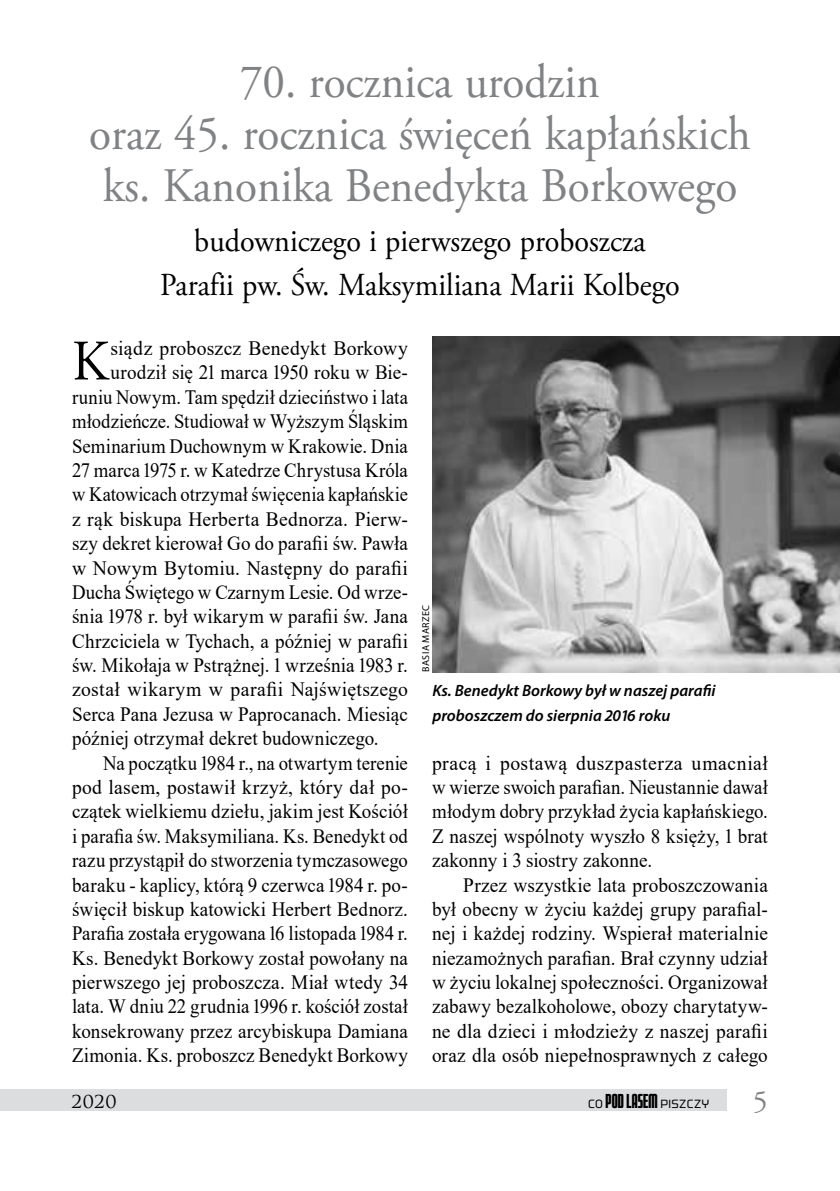
<style>
.page{position:relative;width:840px;height:1191px;background:#fff}
.page>*{position:absolute;margin:0;border:0;box-sizing:border-box;transform-origin:0 0}
.t1{font:57px "Adobe Garamond Pro";color:#000;scale:.94 1}
.t2{font:48px/52px "Adobe Garamond Pro";color:#808284;text-align:center;scale:.94 1}
.t3{font:32px/44px "Adobe Garamond Pro";color:#000;text-align:center;scale:.94 1}
.t4{font:30px "Adobe Garamond Pro";color:#808284}
.t5{font:20.4px "Times New Roman";letter-spacing:.005em;color:#000;scale:.94 1}
.t6{font:20.4px/24.4px "Times New Roman";letter-spacing:.005em;color:#000;text-align:justify;scale:.95 1}
.t7{font:20.4px/24.4px "Times New Roman";letter-spacing:.005em;color:#000;text-align:justify}
.t8{font:20.4px "Times New Roman";letter-spacing:.005em;color:#000;scale:.92 1}
.t9{font:20.4px "Times New Roman";letter-spacing:.005em;color:#000;scale:.93 1}
.t10{font:20.4px "Times New Roman";letter-spacing:.005em;color:#000;scale:.91 1}
.t11{font:20.4px "Times New Roman";letter-spacing:.005em;color:#000;scale:.96 1}
.t12{font:20.4px "Trajan Pro";color:#000;scale:.94 1}
.t13{font:italic 600 16.4px/24.4px "Myriad Pro";color:#000}
.t14{font:12px "Morgan Big";letter-spacing:.03em;color:#000;scale:.94 1}
.t15{font:10px "Myriad Pro";letter-spacing:.04em;color:#000}
.s1{font-family:"Morgan Tower Four";font-size:20.4px}
</style>
<div class="page">
<div style="left:0;top:1089px;width:726px;height:22px;background:#dcddde"></div>
<img style="left:432px;top:337px;width:407px;height:335px">
<h2 class="t2" style="left:89px;top:58px;width:704px">70. rocznica urodzin<br>oraz 45. rocznica święceń kapłańskich ks. Kanonika Benedykta Borkowego</h2>
<h3 class="t3" style="left:160px;top:220px;width:554px">budowniczego i pierwszego proboszcza<br>Parafii pw. Św. Maksymiliana Marii Kolbego</h3>
<h1 class="t1" style="left:72px;top:327px;width:40px">K</h1>
<p class="t7" style="left:110px;top:335px;width:299px">siądz proboszcz Benedykt Borkowy</p>
<p class="t5" style="left:110px;top:358px;width:318px">urodził się 21 marca 1950 roku w Bie-</p>
<p class="t8" style="left:72px;top:382px;width:366px">runiu Nowym. Tam spędził dzieciństwo i lata</p>
<p class="t10" style="left:72px;top:407px;width:370px">młodzieńcze. Studiował w Wyższym Śląskim</p>
<p class="t8" style="left:72px;top:431px;width:366px">Seminarium Duchownym w Krakowie. Dnia</p>
<p class="t8" style="left:72px;top:456px;width:366px">27 marca 1975 r. w Katedrze Chrystusa Króla</p>
<p class="t10" style="left:72px;top:480px;width:370px">w Katowicach otrzymał święcenia kapłańskie</p>
<p class="t11" style="left:72px;top:504px;width:351px">z rąk biskupa Herberta Bednorza. Pierw-</p>
<p class="t5" style="left:72px;top:529px;width:358px">szy dekret kierował Go do parafii św. Pawła</p>
<p class="t7" style="left:72px;top:555px;width:337px">w Nowym Bytomiu. Następny do parafii</p>
<p class="t8" style="left:72px;top:577px;width:366px">Ducha Świętego w Czarnym Lesie. Od wrze-</p>
<p class="t5" style="left:72px;top:602px;width:358px">śnia 1978 r. był wikarym w parafii św. Jana</p>
<p class="t5" style="left:72px;top:626px;width:358px">Chrzciciela w Tychach, a później w parafii</p>
<p class="t5" style="left:72px;top:651px;width:358px">św. Mikołaja w Pstrążnej. 1 września 1983 r.</p>
<p class="t7" style="left:72px;top:677px;width:337px">został wikarym w parafii Najświętszego</p>
<p class="t5" style="left:72px;top:699px;width:358px">Serca Pana Jezusa w Paprocanach. Miesiąc</p>
<p class="t5" style="left:72px;top:724px;width:327px">później otrzymał dekret budowniczego.</p>
<p class="t8" style="left:103px;top:748px;width:332px">Na początku 1984 r., na otwartym terenie</p>
<p class="t11" style="left:72px;top:772px;width:351px">pod lasem, postawił krzyż, który dał po-</p>
<p class="t5" style="left:72px;top:797px;width:358px">czątek wielkiemu dziełu, jakim jest Kościół</p>
<p class="t9" style="left:72px;top:821px;width:362px">i parafia św. Maksymiliana. Ks. Benedykt od</p>
<p class="t8" style="left:72px;top:846px;width:366px">razu przystąpił do stworzenia tymczasowego</p>
<p class="t5" style="left:72px;top:870px;width:358px">baraku - kaplicy, którą 9 czerwca 1984 r. po-</p>
<p class="t5" style="left:72px;top:894px;width:358px">święcił biskup katowicki Herbert Bednorz.</p>
<p class="t8" style="left:72px;top:919px;width:366px">Parafia została erygowana 16 listopada 1984 r.</p>
<p class="t5" style="left:72px;top:943px;width:358px">Ks. Benedykt Borkowy został powołany na</p>
<p class="t6" style="left:72px;top:969px;width:355px">pierwszego jej proboszcza. Miał wtedy 34</p>
<p class="t9" style="left:72px;top:992px;width:362px">lata. W dniu 22 grudnia 1996 r. kościół został</p>
<p class="t5" style="left:72px;top:1016px;width:358px">konsekrowany przez arcybiskupa Damiana</p>
<p class="t5" style="left:72px;top:1041px;width:358px">Zimonia. Ks. proboszcz Benedykt Borkowy</p>
<p class="t15" style="left:419px;top:672px;width:68px;rotate:-90deg">BASIA MARZEC</p>
<p class="t13" style="left:432px;top:678px;width:284px">Ks. Benedykt Borkowy był w naszej parafii proboszczem do sierpnia 2016 roku</p>
<p class="t7" style="left:432px;top:750px;width:337px">pracą i postawą duszpasterza umacniał w wierze swoich parafian. Nieustannie dawał młodym dobry przykład życia kapłańskiego.<br>Z naszej wspólnoty wyszło 8 księży, 1 brat zakonny i 3 siostry zakonne.</p>
<p class="t6" style="left:432px;top:872px;width:355px;text-indent:31px">Przez wszystkie lata proboszczowania był obecny w życiu każdej grupy parafial&shy;nej i każdej rodziny. Wspierał materialnie niezamożnych parafian. Brał czynny udział w życiu lokalnej społeczności. Organizował zabawy bezalkoholowe, obozy charytatyw&shy;ne dla dzieci i młodzieży z naszej parafii oraz dla osób niepełnosprawnych z całego</p>
<p class="t12" style="left:71px;top:1087px;width:50px">2020</p>
<p class="t14" style="left:587px;top:1095px;width:130px">CO <span class="s1">POD LASEM</span> PISZCZY</p>
<h3 class="t4" style="left:752px;top:1083px;width:16px">5</h3>
</div>
